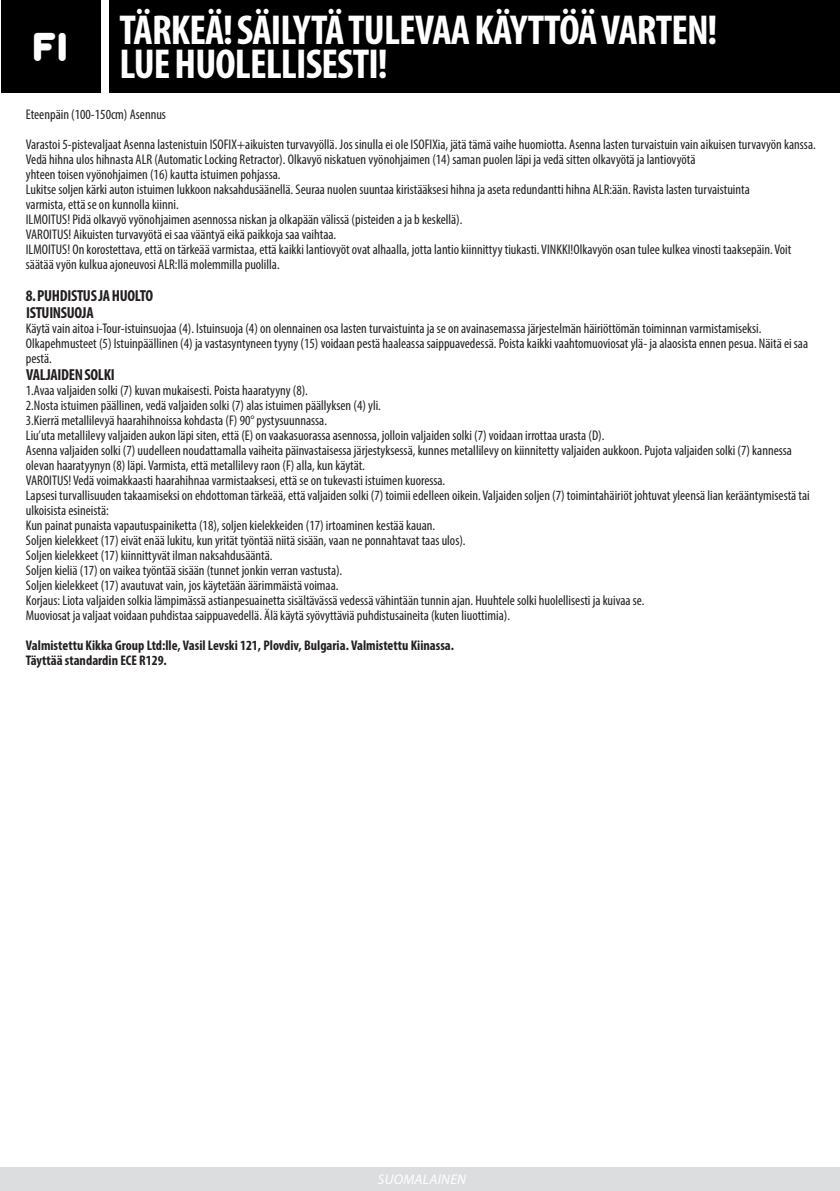
<style>
.page{position:relative;width:840px;height:1191px;background:#fff}
.page>*{position:absolute;margin:0;border:0;box-sizing:border-box;transform-origin:0 0}
.t1{font:700 condensed 42px "Myriad Pro";letter-spacing:-.02em;color:#fff}
.t2{font:36px "Dunkin";color:#fff}
.t3{font:700 condensed 16px "Myriad Pro";letter-spacing:-.02em;color:#231f20}
.t4{font:condensed 14px/15px "Myriad Pro";color:#231f20}
.t5{font:700 condensed 14px "Myriad Pro";color:#231f20}
.t6{font:italic 14px "Myriad Pro";letter-spacing:.02em;color:#fff}
</style>
<div class="page">
<div style="left:239px;top:0;width:600px;height:93px;background:#000001"></div>
<div style="left:142px;top:1167px;width:697px;height:24px;background:#dcdddf"></div>
<div style="left:109px;top:0;width:668px;height:93px;background:#000001"></div>
<div style="left:1px;top:0;width:100px;height:93px;background:#000001"></div>
<div style="left:0;top:1167px;width:777px;height:24px;background:#dcdddf"></div>
<p class="t2" style="left:34px;top:17px;width:37px">FI</p>
<p class="t1" style="left:119px;top:4px;width:599px">TÄRKEÄ! SÄILYTÄ TULEVAA KÄYTTÖÄ VARTEN!</p>
<p class="t1" style="left:119px;top:38px;width:269px">LUE HUOLELLISESTI!</p>
<p class="t4" style="left:26px;top:106px;width:141px">Eteenpäin (100-150cm) Asennus</p>
<p class="t4" style="left:26px;top:136px;width:791px">Varastoi 5-pistevaljaat Asenna lastenistuin ISOFIX+aikuisten turvavyöllä. Jos sinulla ei ole ISOFIXia, jätä tämä vaihe huomiotta. Asenna lasten turvaistuin vain aikuisen turvavyön kanssa.</p>
<p class="t4" style="left:26px;top:151px;width:670px">Vedä hihna ulos hihnasta ALR (Automatic Locking Retractor). Olkavyö niskatuen vyönohjaimen (14) saman puolen läpi ja vedä sitten olkavyötä ja lantiovyötä</p>
<p class="t4" style="left:26px;top:166px;width:256px">yhteen toisen vyönohjaimen (16) kautta istuimen pohjassa.</p>
<p class="t4" style="left:26px;top:181px;width:725px">Lukitse soljen kärki auton istuimen lukkoon naksahdusäänellä. Seuraa nuolen suuntaa kiristääksesi hihna ja aseta redundantti hihna ALR:ään. Ravista lasten turvaistuinta</p>
<p class="t4" style="left:26px;top:196px;width:154px">varmista, että se on kunnolla kiinni.</p>
<p class="t4" style="left:26px;top:211px;width:438px">ILMOITUS! Pidä olkavyö vyönohjaimen asennossa niskan ja olkapään välissä (pisteiden a ja b keskellä).</p>
<p class="t4" style="left:26px;top:226px;width:312px">VAROITUS! Aikuisten turvavyötä ei saa vääntyä eikä paikkoja saa vaihtaa.</p>
<p class="t4" style="left:26px;top:241px;width:766px">ILMOITUS! On korostettava, että on tärkeää varmistaa, että kaikki lantiovyöt ovat alhaalla, jotta lantio kiinnittyy tiukasti. VINKKI!Olkavyön osan tulee kulkea vinosti taaksepäin. Voit säätää vyön kulkua ajoneuvosi ALR:llä molemmilla puolilla.</p>
<p class="t3" style="left:26px;top:285px;width:129px">8. PUHDISTUS JA HUOLTO</p>
<p class="t3" style="left:26px;top:302px;width:69px">ISTUINSUOJA</p>
<p class="t4" style="left:26px;top:320px;width:736px">Käytä vain aitoa i-Tour-istuinsuojaa (4). Istuinsuoja (4) on olennainen osa lasten turvaistuinta ja se on avainasemassa järjestelmän häiriöttömän toiminnan varmistamiseksi.</p>
<p class="t4" style="left:26px;top:335px;width:783px">Olkapehmusteet (5) Istuinpäällinen (4) ja vastasyntyneen tyyny (15) voidaan pestä haaleassa saippuavedessä. Poista kaikki vaahtomuoviosat ylä- ja alaosista ennen pesua. Näitä ei saa pestä.</p>
<p class="t3" style="left:26px;top:364px;width:90px">VALJAIDEN SOLKI</p>
<p class="t4" style="left:26px;top:382px;width:283px">1.Avaa valjaiden solki (7) kuvan mukaisesti. Poista haaratyyny (8).</p>
<p class="t4" style="left:26px;top:397px;width:356px">2.Nosta istuimen päällinen, vedä valjaiden solki (7) alas istuimen päällyksen (4) yli.</p>
<p class="t4" style="left:26px;top:412px;width:302px">3.Kierrä metallilevyä haarahihnoissa kohdasta (F) 90° pystysuunnassa.</p>
<p class="t4" style="left:26px;top:427px;width:579px">Liu’uta metallilevy valjaiden aukon läpi siten, että (E) on vaakasuorassa asennossa, jolloin valjaiden solki (7) voidaan irrottaa urasta (D).</p>
<p class="t4" style="left:26px;top:442px;width:767px">Asenna valjaiden solki (7) uudelleen noudattamalla vaiheita päinvastaisessa järjestyksessä, kunnes metallilevy on kiinnitetty valjaiden aukkoon. Pujota valjaiden solki (7) kannessa olevan haaratyynyn (8) läpi. Varmista, että metallilevy raon (F) alla, kun käytät.</p>
<p class="t4" style="left:26px;top:472px;width:421px">VAROITUS! Vedä voimakkaasti haarahihnaa varmistaaksesi, että se on tukevasti istuimen kuoressa.</p>
<p class="t4" style="left:26px;top:487px;width:785px">Lapsesi turvallisuuden takaamiseksi on ehdottoman tärkeää, että valjaiden solki (7) toimii edelleen oikein. Valjaiden soljen (7) toimintahäiriöt johtuvat yleensä lian kerääntymisestä tai ulkoisista esineistä:</p>
<p class="t4" style="left:26px;top:517px;width:410px">Kun painat punaista vapautuspainiketta (18), soljen kielekkeiden (17) irtoaminen kestää kauan.</p>
<p class="t4" style="left:26px;top:532px;width:441px">Soljen kielekkeet (17) eivät enää lukitu, kun yrität työntää niitä sisään, vaan ne ponnahtavat taas ulos).</p>
<p class="t4" style="left:26px;top:547px;width:248px">Soljen kielekkeet (17) kiinnittyvät ilman naksahdusääntä.</p>
<p class="t4" style="left:26px;top:562px;width:318px">Soljen kieliä (17) on vaikea työntää sisään (tunnet jonkin verran vastusta).</p>
<p class="t4" style="left:26px;top:577px;width:314px">Soljen kielekkeet (17) avautuvat vain, jos käytetään äärimmäistä voimaa.</p>
<p class="t4" style="left:26px;top:592px;width:620px">Korjaus: Liota valjaiden solkia lämpimässä astianpesuainetta sisältävässä vedessä vähintään tunnin ajan. Huuhtele solki huolellisesti ja kuivaa se.</p>
<p class="t4" style="left:26px;top:607px;width:485px">Muoviosat ja valjaat voidaan puhdistaa saippuavedellä. Älä käytä syövyttäviä puhdistusaineita (kuten liuottimia).</p>
<p class="t5" style="left:26px;top:636px;width:429px">Valmistettu Kikka Group Ltd:lle, Vasil Levski 121, Plovdiv, Bulgaria. Valmistettu Kiinassa.</p>
<p class="t5" style="left:26px;top:651px;width:142px">Täyttää standardin ECE R129.</p>
<p class="t6" style="left:378px;top:1170px;width:90px">SUOMALAINEN</p>
</div>
